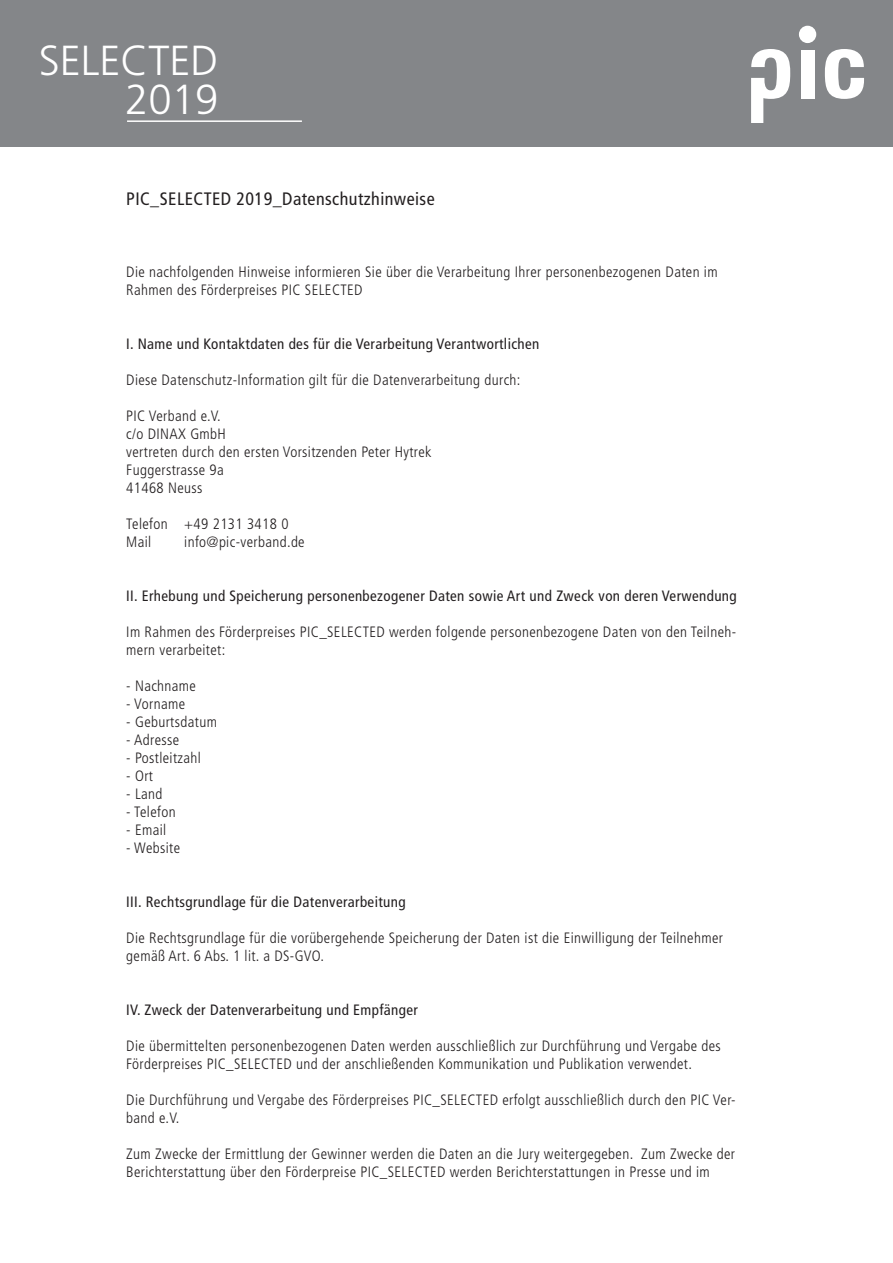
<style>
.page{position:relative;width:893px;height:1263px;background:#fff}
.page>*{position:absolute;margin:0;border:0;box-sizing:border-box;transform-origin:0 0}
.t1{font:300 42px/39px "Frutiger LT Std";color:#fff;text-align:right}
.t2{font:condensed 18px "Frutiger LT Std";letter-spacing:.025em;color:#231f20}
.t3{font:300 condensed 15px/18px "Frutiger LT Std";letter-spacing:.025em;color:#231f20}
.t4{font:condensed 15px "Frutiger LT Std";letter-spacing:.025em;color:#231f20}
</style>
<div class="page">
<div style="left:0;top:0;width:893px;height:147px;background:#848689"></div>
<hr style="left:127px;top:120px;width:175px;height:2px;background:#fff">
<svg style="left:825px;top:49px;width:39px;height:50px"></svg>
<div style="left:801px;top:50px;width:13px;height:48px;background:#fff"></div>
<div style="left:799px;top:26px;width:17px;height:17px;background:#fff;border-radius:50%"></div>
<svg style="left:751px;top:49px;width:39px;height:74px"></svg>
<p class="t1" style="left:39px;top:41px;width:181px">SELECTED<br>2019</p>
<p class="t2" style="left:126px;top:188px;width:310px">PIC_SELECTED 2019_Datenschutzhinweise</p>
<p class="t3" style="left:126px;top:263px;width:593px">Die nachfolgenden Hinweise informieren Sie über die Verarbeitung Ihrer personenbezogenen Daten im<br>Rahmen des Förderpreises PIC SELECTED</p>
<p class="t4" style="left:126px;top:335px;width:415px">I. Name und Kontaktdaten des für die Verarbeitung Verantwortlichen</p>
<p class="t3" style="left:126px;top:371px;width:396px">Diese Datenschutz-Information gilt für die Datenverarbeitung durch:</p>
<p class="t3" style="left:126px;top:407px;width:96px">PIC Verband e.V.</p>
<p class="t3" style="left:126px;top:425px;width:101px">c/o DINAX GmbH</p>
<p class="t3" style="left:126px;top:443px;width:307px">vertreten durch den ersten Vorsitzenden Peter Hytrek</p>
<p class="t3" style="left:126px;top:461px;width:99px">Fuggerstrasse 9a</p>
<p class="t3" style="left:126px;top:479px;width:78px">41468 Neuss</p>
<p class="t3" style="left:126px;top:515px;width:164px">Telefon +49 2131 3418 0</p>
<p class="t3" style="left:126px;top:533px;width:27px">Mail</p>
<p class="t3" style="left:184px;top:533px;width:122px">info@pic-verband.de</p>
<p class="t4" style="left:126px;top:587px;width:612px">II. Erhebung und Speicherung personenbezogener Daten sowie Art und Zweck von deren Verwendung</p>
<p class="t3" style="left:126px;top:623px;width:611px">Im Rahmen des Förderpreises PIC_SELECTED werden folgende personenbezogene Daten von den Teilneh&shy;mern verarbeitet:</p>
<p class="t3" style="left:126px;top:677px;width:71px">- Nachname</p>
<p class="t3" style="left:126px;top:695px;width:60px">- Vorname</p>
<p class="t3" style="left:126px;top:713px;width:92px">- Geburtsdatum</p>
<p class="t3" style="left:126px;top:731px;width:55px">- Adresse</p>
<p class="t3" style="left:126px;top:749px;width:76px">- Postleitzahl</p>
<p class="t3" style="left:126px;top:767px;width:28px">- Ort</p>
<p class="t3" style="left:126px;top:785px;width:38px">- Land</p>
<p class="t3" style="left:126px;top:803px;width:51px">- Telefon</p>
<p class="t3" style="left:126px;top:821px;width:42px">- Email</p>
<p class="t3" style="left:126px;top:839px;width:55px">- Website</p>
<p class="t4" style="left:126px;top:893px;width:281px">III. Rechtsgrundlage für die Datenverarbeitung</p>
<p class="t3" style="left:126px;top:929px;width:598px">Die Rechtsgrundlage für die vorübergehende Speicherung der Daten ist die Einwilligung der Teilnehmer gemäß Art. 6 Abs. 1 lit. a DS-GVO.</p>
<p class="t4" style="left:126px;top:1001px;width:293px">IV. Zweck der Datenverarbeitung und Empfänger</p>
<p class="t3" style="left:126px;top:1037px;width:596px">Die übermittelten personenbezogenen Daten werden ausschließlich zur Durchführung und Vergabe des<br>Förderpreises PIC_SELECTED und der anschließenden Kommunikation und Publikation verwendet.</p>
<p class="t3" style="left:126px;top:1091px;width:611px">Die Durchführung und Vergabe des Förderpreises PIC_SELECTED erfolgt ausschließlich durch den PIC Ver&shy;band e.V.</p>
<p class="t3" style="left:126px;top:1145px;width:610px">Zum Zwecke der Ermittlung der Gewinner werden die Daten an die Jury weitergegeben. Zum Zwecke der<br>Berichterstattung über den Förderpreise PIC_SELECTED werden Berichterstattungen in Presse und im</p>
</div>
